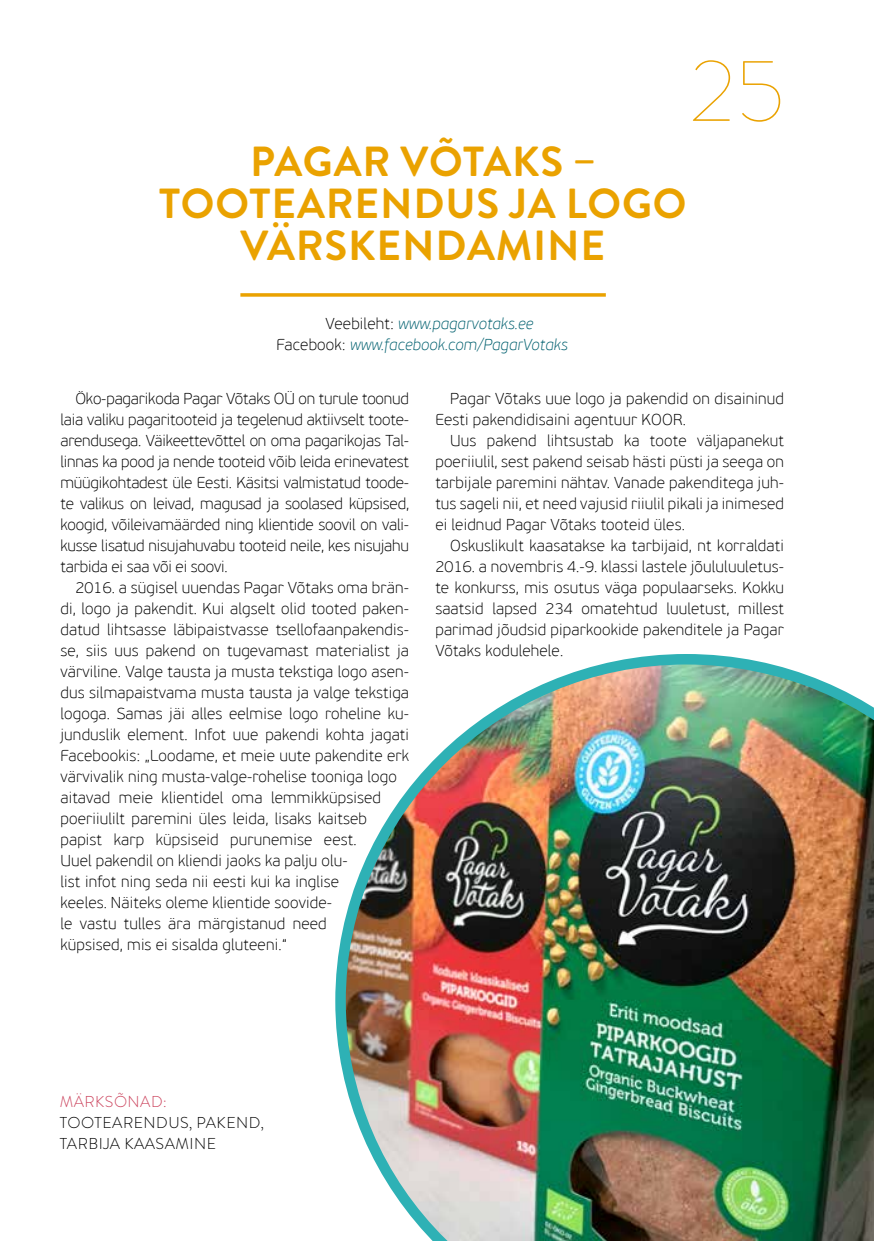
<style>
.page{position:relative;width:874px;height:1241px;background:#fff}
.page>*{position:absolute;margin:0;border:0;box-sizing:border-box;transform-origin:0 0}
.t1{font:100 87.5px "Brandon Grotesque";color:#eaa200}
.t2{font:700 42px/42px "Brandon Grotesque";letter-spacing:.02em;color:#eaa200;text-align:center}
.t3{font:100 15.75px/21px "PF Beau Sans Pro";letter-spacing:.01em;color:#000;text-align:justify}
.t4{font:italic 100 15.75px/21px "PF Beau Sans Pro";letter-spacing:.01em;color:#00606f}
.t5{font:300 15.75px/21px "Brandon Grotesque";letter-spacing:.03em;color:#000}
.t6{font:300 15.75px "Brandon Grotesque";letter-spacing:.03em;color:#cb425c}
.s1{font-style:normal;color:#000}
</style>
<div class="page">
<hr style="left:240px;top:293px;width:365px;height:3px;background:#eaa200">
<img style="left:335px;top:654px;width:538px;height:586px">
<h1 class="t1" style="left:689px;top:31px;width:96px">25</h1>
<h2 class="t2" style="left:159px;top:141px;width:528px">PAGAR VÕTAKS –<br>TOOTEARENDUS JA LOGO<br>VÄRSKENDAMINE</h2>
<p class="t4" style="left:276px;top:313px;width:292px;text-indent:49px"><span class="s1">Veebileht:</span> www.pagarvotaks.ee<br><span class="s1">Facebook:</span> www.facebook.com/PagarVotaks</p>
<p class="t3" style="left:60px;top:388px;width:350px;text-indent:15px">Öko-pagarikoda Pagar Võtaks OÜ on turule toonud laia valiku pagaritooteid ja tegelenud aktiivselt toote&shy;arendusega. Väikeettevõttel on oma pagarikojas Tal&shy;linnas ka pood ja nende tooteid võib leida erinevatest müügikohtadest üle Eesti. Käsitsi valmistatud toode&shy;te valikus on leivad, magusad ja soolased küpsised, koogid, võileivamäärded ning klientide soovil on vali&shy;kusse lisatud nisujahuvabu tooteid neile, kes nisujahu tarbida ei saa või ei soovi.</p>
<p class="t3" style="left:60px;top:577px;width:350px;text-align:left;text-indent:15px">2016. a sügisel uuendas Pagar Võtaks oma brän&shy;di, logo ja pakendit. Kui algselt olid tooted paken&shy;datud lihtsasse läbipaistvasse tsellofaanpakendis&shy;se, siis uus pakend on tugevamast materialist ja värviline. Valge tausta ja musta tekstiga logo asen&shy;dus silmapaistvama musta tausta ja valge tekstiga logoga. Samas jäi alles eelmise logo roheline ku&shy;junduslik element. Infot uue pakendi kohta jagati Facebookis: „Loodame, et meie uute pakendite erk värvivalik ning musta-valge-rohelise tooniga logo aitavad meie klientidel oma lemmikküpsised poeriiulilt paremini üles leida, lisaks kaitseb papist karp küpsiseid purunemise eest.<br>Uuel pakendil on kliendi jaoks ka palju olu-<br>list infot ning seda nii eesti kui ka inglise<br>keeles. Näiteks oleme klientide soovide-<br>le vastu tulles ära märgistanud need<br>küpsised, mis ei sisalda gluteeni.“</p>
<p class="t3" style="left:435px;top:388px;width:350px;text-indent:15px">Pagar Võtaks uue logo ja pakendid on disaininud<br>Eesti pakendidisaini agentuur KOOR.</p>
<p class="t3" style="left:435px;top:430px;width:350px;text-indent:15px">Uus pakend lihtsustab ka toote väljapanekut poeriiulil, sest pakend seisab hästi püsti ja seega on tarbijale paremini nähtav. Vanade pakenditega juh&shy;tus sageli nii, et need vajusid riiulil pikali ja inimesed ei leidnud Pagar Võtaks tooteid üles.</p>
<p class="t3" style="left:435px;top:535px;width:350px;text-indent:15px">Oskuslikult kaasatakse ka tarbijaid, nt korraldati 2016. a novembris 4.-9. klassi lastele jõululuuletus&shy;te konkurss, mis osutus väga populaarseks. Kokku saatsid lapsed 234 omatehtud luuletust, millest parimad jõudsid piparkookide pakenditele ja Pagar Võtaks kodulehele.</p>
<p class="t6" style="left:60px;top:1090px;width:109px">MÄRKSÕNAD:</p>
<p class="t5" style="left:60px;top:1112px;width:206px">TOOTEARENDUS, PAKEND,<br>TARBIJA KAASAMINE</p>
</div>
